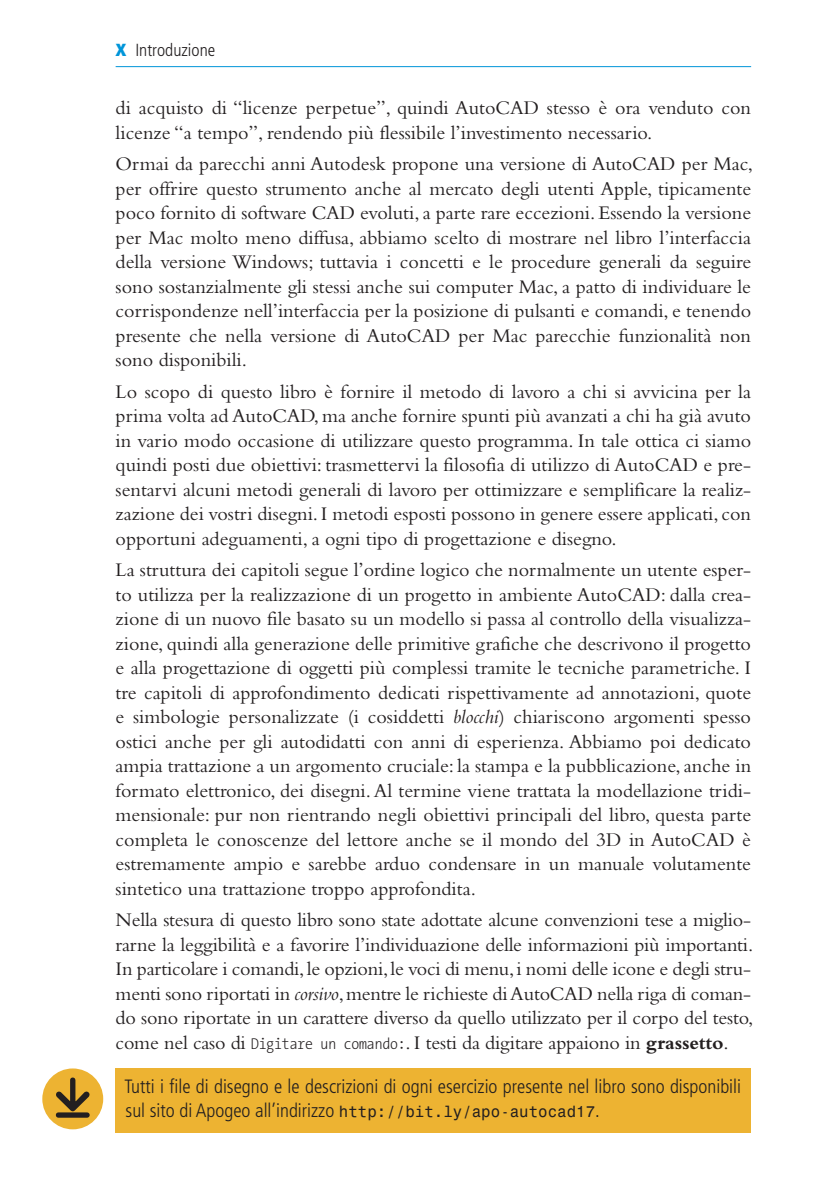
<style>
.page{position:relative;width:837px;height:1194px;background:#fff}
.page>*{position:absolute;margin:0;border:0;box-sizing:border-box;transform-origin:0 0}
.t1{font:20.12px/24.5px "Bembo Std";color:#231f20;text-align:justify}
.t2{font:300 condensed 19.25px/24.5px "Frutiger LT Std";color:#231f20}
.t3{font:300 condensed 17.5px "Frutiger LT Std";color:#231f20}
.s1{font-weight:900;color:#0095d9}
.s2{font-style:italic}
.s3{font-family:"The Sans Mono Cd 3";font-weight:300;font-size:15.75px}
.s4{font-weight:700}
.s5{font-family:"MC Pdigital";font-weight:400;font-stretch:normal;font-size:15.75px}
</style>
<div class="page">
<hr style="left:116px;top:66px;width:635px;height:1px;background:#0095d9">
<div style="left:116px;top:1068px;width:635px;height:64px;background:#edb332"></div>
<div style="left:42px;top:1068px;width:61px;height:61px;background:#edb332;border-radius:50%"></div>
<svg style="left:56px;top:1077px;width:34px;height:40px"></svg>
<p class="t3" style="left:116px;top:40px;width:101px"><span class="s1">X</span> Introduzione</p>
<p class="t1" style="left:116px;top:95px;width:636px">di acquisto di “licenze perpetue”, quindi AutoCAD stesso è ora venduto con licenze “a tempo”, rendendo più flessibile l’investimento necessario.</p>
<p class="t1" style="left:116px;top:151px;width:639px">Ormai da parecchi anni Autodesk propone una versione di AutoCAD per Mac, per offrire questo strumento anche al mercato degli utenti Apple, tipicamente poco fornito di software CAD evoluti, a parte rare eccezioni. Essendo la versione per Mac molto meno diffusa, abbiamo scelto di mostrare nel libro l’interfaccia della versione Windows; tuttavia i concetti e le procedure generali da seguire sono sostanzialmente gli stessi anche sui computer Mac, a patto di individuare le corrispondenze nell’interfaccia per la posizione di pulsanti e comandi, e tenendo presente che nella versione di AutoCAD per Mac parecchie funzionalità non sono disponibili.</p>
<p class="t1" style="left:116px;top:379px;width:637px">Lo scopo di questo libro è fornire il metodo di lavoro a chi si avvicina per la prima volta ad AutoCAD, ma anche fornire spunti più avanzati a chi ha già avuto in vario modo occasione di utilizzare questo programma. In tale ottica ci siamo quindi posti due obiettivi: trasmettervi la filosofia di utilizzo di AutoCAD e pre&shy;sentarvi alcuni metodi generali di lavoro per ottimizzare e semplificare la realiz&shy;zazione dei vostri disegni. I metodi esposti possono in genere essere applicati, con opportuni adeguamenti, a ogni tipo di progettazione e disegno.</p>
<p class="t1" style="left:116px;top:557px;width:637px">La struttura dei capitoli segue l’ordine logico che normalmente un utente esper&shy;to utilizza per la realizzazione di un progetto in ambiente AutoCAD: dalla crea&shy;zione di un nuovo file basato su un modello si passa al controllo della visualizza&shy;zione, quindi alla generazione delle primitive grafiche che descrivono il progetto e alla progettazione di oggetti più complessi tramite le tecniche parametriche. I tre capitoli di approfondimento dedicati rispettivamente ad annotazioni, quote e simbologie personalizzate (i cosiddetti <span class="s2">blocchi</span>) chiariscono argomenti spesso ostici anche per gli autodidatti con anni di esperienza. Abbiamo poi dedicato ampia trattazione a un argomento cruciale: la stampa e la pubblicazione, anche in formato elettronico, dei disegni. Al termine viene trattata la modellazione tridi&shy;mensionale: pur non rientrando negli obiettivi principali del libro, questa parte completa le conoscenze del lettore anche se il mondo del 3D in AutoCAD è estremamente ampio e sarebbe arduo condensare in un manuale volutamente sintetico una trattazione troppo approfondita.</p>
<p class="t1" style="left:116px;top:907px;width:639px">Nella stesura di questo libro sono state adottate alcune convenzioni tese a miglio&shy;rarne la leggibilità e a favorire l’individuazione delle informazioni più importanti.<br>In particolare i comandi, le opzioni, le voci di menu, i nomi delle icone e degli stru&shy;menti sono riportati in <span class="s2">corsivo</span>, mentre le richieste di AutoCAD nella riga di coman&shy;do sono riportate in un carattere diverso da quello utilizzato per il corpo del testo, come nel caso di <span class="s3">Digitare un comando:</span>. I testi da digitare appaiono in <span class="s4">grassetto</span>.</p>
<p class="t2" style="left:124px;top:1074px;width:618px">Tutti i file di disegno e le descrizioni di ogni esercizio presente nel libro sono disponibili sul sito di Apogeo all’indirizzo <span class="s5">http://bit.ly/apo-autocad17</span>.</p>
</div>
